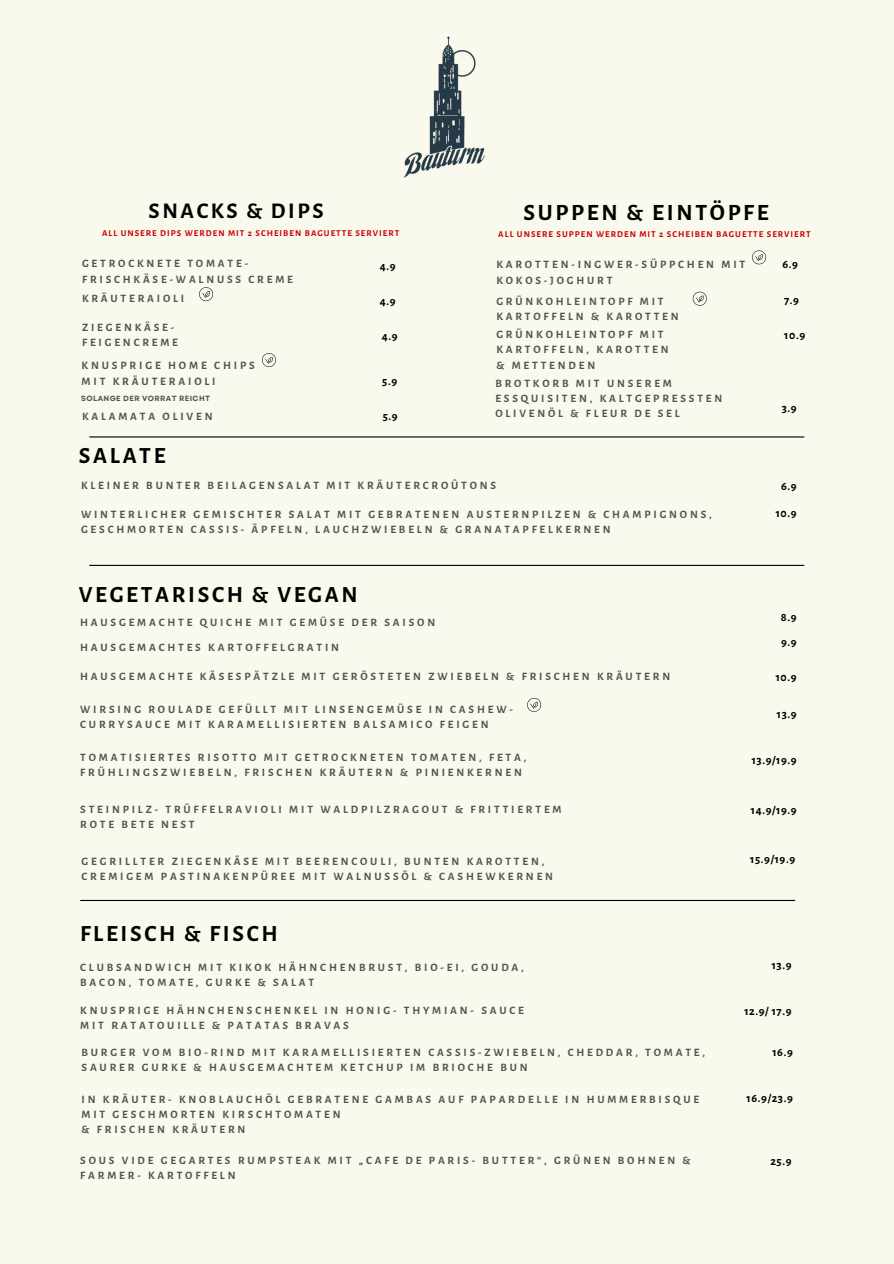
<style>
.page{position:relative;width:894px;height:1264px;background:#fff}
.page>*{position:absolute;margin:0;border:0;box-sizing:border-box;transform-origin:0 0}
.t1{font:700 23.4px "Alegreya Sans";letter-spacing:.115em;color:#000}
.t2{font:700 23.25px "Alegreya Sans";letter-spacing:.115em;color:#000}
.t3{font:700 22.5px "Alegreya Sans";letter-spacing:.115em;color:#000}
.t4{font:700 12px/24.5px "Alegreya Sans";letter-spacing:.05em;color:#000}
.t5{font:700 11.4px/15.1px "Alegreya Sans";letter-spacing:.25em;color:#545454}
.t6{font:700 11.25px/15.1px "Alegreya Sans";letter-spacing:.25em;color:#545454}
.t7{font:700 9px "Alegreya Sans";letter-spacing:.115em;color:#c80000}
.t8{font:700 7.5px "Garet";letter-spacing:.05em;color:#545454}
</style>
<div class="page">
<div style="left:0;top:0;width:893px;height:1263px;background:#faf9ee"></div>
<hr style="left:89px;top:436px;width:715px;height:1px;background:#000">
<hr style="left:89px;top:565px;width:715px;height:1px;background:#000">
<hr style="left:80px;top:899px;width:715px;height:2px;background:#000">
<img style="left:403px;top:36px;width:82px;height:142px">
<svg style="left:527px;top:698px;width:14px;height:14px"></svg>
<svg style="left:199px;top:287px;width:14px;height:14px"></svg>
<svg style="left:262px;top:353px;width:14px;height:14px"></svg>
<svg style="left:752px;top:250px;width:13px;height:14px"></svg>
<svg style="left:692px;top:292px;width:14px;height:14px"></svg>
<h3 class="t3" style="left:149px;top:197px;width:176px">SNACKS &amp; DIPS</h3>
<h1 class="t1" style="left:523px;top:199px;width:246px">SUPPEN &amp; EINTÖPFE</h1>
<p class="t7" style="left:102px;top:228px;width:299px">ALL UNSERE DIPS WERDEN MIT 2 SCHEIBEN BAGUETTE SERVIERT</p>
<p class="t7" style="left:498px;top:229px;width:314px">ALL UNSERE SUPPEN WERDEN MIT 2 SCHEIBEN BAGUETTE SERVIERT</p>
<p class="t6" style="left:496px;top:257px;width:250px">KAROTTEN-INGWER-SÜPPCHEN MIT<br>KOKOS-JOGHURT</p>
<p class="t4" style="left:782px;top:252px;width:17px">6.9</p>
<p class="t6" style="left:82px;top:256px;width:212px">GETROCKNETE TOMATE-<br>FRISCHKÄSE-WALNUSS CREME</p>
<p class="t4" style="left:379px;top:254px;width:17px">4.9</p>
<p class="t6" style="left:82px;top:291px;width:104px">KRÄUTERAIOLI</p>
<p class="t4" style="left:379px;top:289px;width:17px">4.9</p>
<p class="t6" style="left:82px;top:320px;width:97px">ZIEGENKÄSE-<br>FEIGENCREME</p>
<p class="t4" style="left:382px;top:324px;width:17px">4.9</p>
<p class="t5" style="left:81px;top:358px;width:175px">KNUSPRIGE HOME CHIPS<br>MIT KRÄUTERAIOLI</p>
<p class="t8" style="left:81px;top:393px;width:130px">SOLANGE DER VORRAT REICHT</p>
<p class="t4" style="left:382px;top:369px;width:16px">5.9</p>
<p class="t6" style="left:82px;top:409px;width:132px">KALAMATA OLIVEN</p>
<p class="t4" style="left:382px;top:404px;width:16px">5.9</p>
<h2 class="t2" style="left:79px;top:442px;width:88px">SALATE</h2>
<p class="t6" style="left:496px;top:294px;width:184px">GRÜNKOHLEINTOPF MIT<br>KARTOFFELN &amp; KAROTTEN</p>
<p class="t4" style="left:783px;top:288px;width:16px">7.9</p>
<p class="t6" style="left:496px;top:327px;width:174px">GRÜNKOHLEINTOPF MIT<br>KARTOFFELN, KAROTTEN &amp; METTENDEN</p>
<p class="t4" style="left:784px;top:323px;width:22px">10.9</p>
<p class="t6" style="left:495px;top:376px;width:228px">BROTKORB MIT UNSEREM<br>ESSQUISITEN, KALTGEPRESSTEN<br>OLIVENÖL &amp; FLEUR DE SEL</p>
<p class="t4" style="left:781px;top:396px;width:16px">3.9</p>
<p class="t6" style="left:81px;top:478px;width:416px">KLEINER BUNTER BEILAGENSALAT MIT KRÄUTERCROÛTONS</p>
<p class="t4" style="left:780px;top:474px;width:17px">6.9</p>
<p class="t6" style="left:81px;top:506px;width:632px">WINTERLICHER GEMISCHTER SALAT MIT GEBRATENEN AUSTERNPILZEN &amp; CHAMPIGNONS,</p>
<p class="t4" style="left:775px;top:501px;width:22px">10.9</p>
<p class="t6" style="left:81px;top:521px;width:531px">GESCHMORTEN CASSIS- ÄPFELN, LAUCHZWIEBELN &amp; GRANATAPFELKERNEN</p>
<h2 class="t2" style="left:79px;top:581px;width:280px">VEGETARISCH &amp; VEGAN</h2>
<p class="t6" style="left:80px;top:614px;width:356px">HAUSGEMACHTE QUICHE MIT GEMÜSE DER SAISON</p>
<p class="t6" style="left:80px;top:639px;width:260px">HAUSGEMACHTES KARTOFFELGRATIN</p>
<p class="t6" style="left:80px;top:669px;width:591px">HAUSGEMACHTE KÄSESPÄTZLE MIT GERÖSTETEN ZWIEBELN &amp; FRISCHEN KRÄUTERN</p>
<p class="t6" style="left:80px;top:702px;width:434px">WIRSING ROULADE GEFÜLLT MIT LINSENGEMÜSE IN CASHEW-<br>CURRYSAUCE MIT KARAMELLISIERTEN BALSAMICO FEIGEN</p>
<p class="t6" style="left:80px;top:750px;width:447px">TOMATISIERTES RISOTTO MIT GETROCKNETEN TOMATEN, FETA,<br>FRÜHLINGSZWIEBELN, FRISCHEN KRÄUTERN &amp; PINIENKERNEN</p>
<p class="t4" style="left:780px;top:605px;width:17px">8.9<br>9.9</p>
<p class="t4" style="left:775px;top:665px;width:22px">10.9</p>
<p class="t4" style="left:776px;top:702px;width:21px">13.9</p>
<p class="t4" style="left:751px;top:748px;width:46px">13.9/19.9</p>
<p class="t6" style="left:80px;top:801px;width:482px">STEINPILZ- TRÜFFELRAVIOLI MIT WALDPILZRAGOUT &amp; FRITTIERTEM<br>ROTE BETE NEST</p>
<p class="t4" style="left:750px;top:797px;width:47px">14.9/19.9</p>
<p class="t6" style="left:81px;top:854px;width:473px">GEGRILLTER ZIEGENKÄSE MIT BEERENCOULI, BUNTEN KAROTTEN,<br>CREMIGEM PASTINAKENPÜREE MIT WALNUSSÖL &amp; CASHEWKERNEN</p>
<h2 class="t2" style="left:80px;top:920px;width:199px">FLEISCH &amp; FISCH</h2>
<p class="t6" style="left:80px;top:960px;width:445px">CLUBSANDWICH MIT KIKOK HÄHNCHENBRUST, BIO-EI, GOUDA,<br>BACON, TOMATE, GURKE &amp; SALAT</p>
<p class="t6" style="left:80px;top:1002px;width:445px">KNUSPRIGE HÄHNCHENSCHENKEL IN HONIG- THYMIAN- SAUCE<br>MIT RATATOUILLE &amp; PATATAS BRAVAS</p>
<p class="t6" style="left:81px;top:1044px;width:625px">BURGER VOM BIO-RIND MIT KARAMELLISIERTEN CASSIS-ZWIEBELN, CHEDDAR, TOMATE,<br>SAURER GURKE &amp; HAUSGEMACHTEM KETCHUP IM BRIOCHE BUN</p>
<p class="t6" style="left:81px;top:1091px;width:619px">IN KRÄUTER- KNOBLAUCHÖL GEBRATENE GAMBAS AUF PAPARDELLE IN HUMMERBISQUE<br>MIT GESCHMORTEN KIRSCHTOMATEN<br>&amp; FRISCHEN KRÄUTERN</p>
<p class="t6" style="left:80px;top:1152px;width:611px">SOUS VIDE GEGARTES RUMPSTEAK MIT „CAFE DE PARIS- BUTTER“, GRÜNEN BOHNEN &amp;<br>FARMER- KARTOFFELN</p>
<p class="t4" style="left:750px;top:847px;width:46px">15.9/19.9</p>
<p class="t4" style="left:771px;top:953px;width:21px">13.9</p>
<p class="t4" style="left:744px;top:998px;width:49px">12.9/ 17.9</p>
<p class="t4" style="left:772px;top:1039px;width:22px">16.9</p>
<p class="t4" style="left:746px;top:1085px;width:48px">16.9/23.9</p>
<p class="t4" style="left:770px;top:1148px;width:23px">25.9</p>
</div>
